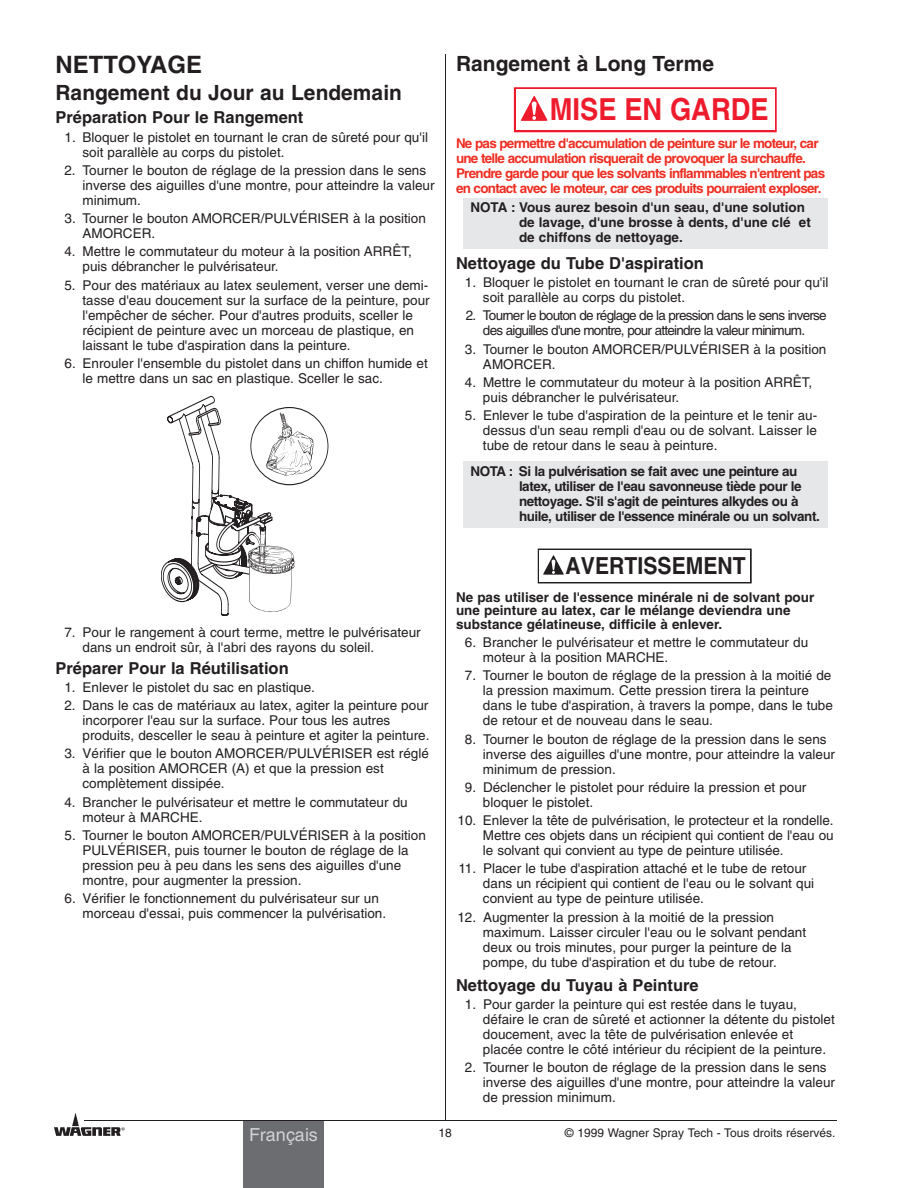
<style>
.page{position:relative;width:918px;height:1188px;background:#fff}
.page>*{position:absolute;margin:0;border:0;box-sizing:border-box;transform-origin:0 0}
.t1{font:700 30.45px "Helvetica";color:#ee1b2c;scale:.9 1}
.t2{font:700 24px "Helvetica";color:#231f20}
.t3{font:700 23.55px "Helvetica";color:#231f20;scale:.9 1}
.t4{font:700 21px "Helvetica";color:#231f20}
.t5{font:18px "Helvetica";color:#d1d2d4}
.t6{font:700 16.5px "Helvetica";color:#231f20}
.t7{font:13.5px/15px "Helvetica";color:#231f20}
.t8{font:700 13.5px/13.5px "Helvetica";color:#231f20}
.t9{font:700 13.5px/15px "Helvetica";letter-spacing:-.055em;color:#ee2e22}
.t10{font:700 13.5px/15px "Helvetica";letter-spacing:-.035em;color:#231f20}
.t11{font:13.5px/15px "Helvetica";letter-spacing:-.055em;color:#231f20;text-align:center}
.t12{font:12px "Helvetica";color:#231f20}
.t13{font:700 2.7px "Helvetica";color:#231f20}
</style>
<div class="page">
<div style="left:243px;top:1120px;width:81px;height:68px;background:#6c6d70"></div>
<svg style="left:161px;top:396px;width:153px;height:220px"></svg>
<hr style="left:84px;top:1120px;width:753px;height:1px;background:#231f20">
<hr style="left:445px;top:54px;width:1px;height:1066px;background:#231f20">
<svg style="left:54px;top:1112px;width:71px;height:24px"></svg>
<svg style="left:538px;top:549px;width:213px;height:34px"></svg>
<div style="left:464px;top:461px;width:364px;height:67px;background:#e6e7e9"></div>
<div style="left:464px;top:198px;width:364px;height:51px;background:#e6e7e9"></div>
<svg style="left:514px;top:87px;width:263px;height:45px"></svg>
<h2 class="t2" style="left:56px;top:55px;width:148px">NETTOYAGE</h2>
<h3 class="t4" style="left:56px;top:85px;width:348px">Rangement du Jour au Lendemain</h3>
<p class="t6" style="left:56px;top:111px;width:249px">Préparation Pour le Rangement</p>
<p class="t7" style="left:82px;top:131px;width:347px;text-indent:-18px">1. Bloquer le pistolet en tournant le cran de sûreté pour qu'il soit parallèle au corps du pistolet.</p>
<p class="t7" style="left:82px;top:164px;width:354px;text-indent:-18px">2. Tourner le bouton de réglage de la pression dans le sens inverse des aiguilles d'une montre, pour atteindre la valeur minimum.</p>
<p class="t7" style="left:82px;top:212px;width:345px;text-indent:-18px">3. Tourner le bouton AMORCER/PULVÉRISER à la position<br>AMORCER.</p>
<p class="t7" style="left:82px;top:245px;width:331px;text-indent:-18px">4. Mettre le commutateur du moteur à la position ARRÊT, puis débrancher le pulvérisateur.</p>
<p class="t7" style="left:82px;top:279px;width:349px;text-indent:-18px">5. Pour des matériaux au latex seulement, verser une demi&shy;tasse d'eau doucement sur la surface de la peinture, pour l'empêcher de sécher. Pour d'autres produits, sceller le récipient de peinture avec un morceau de plastique, en laissant le tube d'aspiration dans la peinture.</p>
<p class="t7" style="left:82px;top:357px;width:347px;text-indent:-18px">6. Enrouler l'ensemble du pistolet dans un chiffon humide et le mettre dans un sac en plastique. Sceller le sac.</p>
<p class="t7" style="left:82px;top:626px;width:340px;text-indent:-18px">7. Pour le rangement à court terme, mettre le pulvérisateur dans un endroit sûr, à l'abri des rayons du soleil.</p>
<p class="t6" style="left:56px;top:661px;width:235px">Préparer Pour la Réutilisation</p>
<p class="t7" style="left:64px;top:681px;width:252px">1. Enlever le pistolet du sac en plastique.</p>
<p class="t7" style="left:82px;top:699px;width:348px;text-indent:-18px">2. Dans le cas de matériaux au latex, agiter la peinture pour incorporer l'eau sur la surface. Pour tous les autres produits, desceller le seau à peinture et agiter la peinture.</p>
<p class="t7" style="left:82px;top:747px;width:348px;text-indent:-18px">3. Vérifier que le bouton AMORCER/PULVÉRISER est réglé à la position AMORCER (A) et que la pression est complètement dissipée.</p>
<p class="t7" style="left:82px;top:795px;width:327px;text-indent:-18px">4. Brancher le pulvérisateur et mettre le commutateur du moteur à MARCHE.</p>
<p class="t7" style="left:82px;top:829px;width:345px;text-indent:-18px">5. Tourner le bouton AMORCER/PULVÉRISER à la position PULVÉRISER, puis tourner le bouton de réglage de la pression peu à peu dans les sens des aiguilles d'une montre, pour augmenter la pression.</p>
<p class="t7" style="left:82px;top:892px;width:305px;text-indent:-18px">6. Vérifier le fonctionnement du pulvérisateur sur un morceau d'essai, puis commencer la pulvérisation.</p>
<h3 class="t4" style="left:456px;top:55px;width:260px">Rangement à Long Terme</h3>
<h1 class="t1" style="left:550px;top:98px;width:245px">MISE EN GARDE</h1>
<p class="t9" style="left:456px;top:137px;width:371px">Ne pas permettre d'accumulation de peinture sur le moteur, car une telle accumulation risquerait de provoquer la surchauffe.<br>Prendre garde pour que les solvants inflammables n'entrent pas en contact avec le moteur, car ces produits pourraient exploser.</p>
<p class="t8" style="left:519px;top:201px;width:293px;line-height:15px;text-indent:-49px">NOTA : Vous aurez besoin d'un seau, d'une solution de lavage, d'une brosse à dents, d'une clé et de chiffons de nettoyage.</p>
<p class="t6" style="left:456px;top:257px;width:249px">Nettoyage du Tube D'aspiration</p>
<p class="t7" style="left:483px;top:276px;width:347px;text-indent:-18px">1. Bloquer le pistolet en tournant le cran de sûreté pour qu'il soit parallèle au corps du pistolet.</p>
<p class="t11" style="left:466px;top:309px;width:362px">2. Tourner le bouton de réglage de la pression dans le sens inverse des aiguilles d'une montre, pour atteindre la valeur minimum.</p>
<p class="t7" style="left:483px;top:343px;width:345px;text-indent:-18px">3. Tourner le bouton AMORCER/PULVÉRISER à la position<br>AMORCER.</p>
<p class="t7" style="left:483px;top:376px;width:331px;text-indent:-18px">4. Mettre le commutateur du moteur à la position ARRÊT, puis débrancher le pulvérisateur.</p>
<p class="t7" style="left:483px;top:409px;width:336px;text-align:justify;text-indent:-18px">5. Enlever le tube d'aspiration de la peinture et le tenir au&shy;dessus d'un seau rempli d'eau ou de solvant. Laisser le tube de retour dans le seau à peinture.</p>
<p class="t10" style="left:519px;top:464px;width:302px;text-indent:-49px">NOTA : Si la pulvérisation se fait avec une peinture au latex, utiliser de l'eau savonneuse tiède pour le nettoyage. S'il s'agit de peintures alkydes ou à huile, utiliser de l'essence minérale ou un solvant.</p>
<h3 class="t3" style="left:566px;top:557px;width:202px">AVERTISSEMENT</h3>
<p class="t8" style="left:456px;top:591px;width:360px">Ne pas utiliser de l'essence minérale ni de solvant pour une peinture au latex, car le mélange deviendra une substance gélatineuse, difficile à enlever.</p>
<p class="t7" style="left:483px;top:636px;width:327px;text-indent:-18px">6. Brancher le pulvérisateur et mettre le commutateur du moteur à la position MARCHE.</p>
<p class="t7" style="left:483px;top:669px;width:351px;text-indent:-18px">7. Tourner le bouton de réglage de la pression à la moitié de la pression maximum. Cette pression tirera la peinture dans le tube d'aspiration, à travers la pompe, dans le tube de retour et de nouveau dans le seau.</p>
<p class="t7" style="left:483px;top:733px;width:354px;text-indent:-18px">8. Tourner le bouton de réglage de la pression dans le sens inverse des aiguilles d'une montre, pour atteindre la valeur minimum de pression.</p>
<p class="t7" style="left:483px;top:781px;width:325px;text-indent:-18px">9. Déclencher le pistolet pour réduire la pression et pour bloquer le pistolet.</p>
<p class="t7" style="left:483px;top:814px;width:352px;text-align:justify;text-indent:-25px">10. Enlever la tête de pulvérisation, le protecteur et la rondelle.<br>Mettre ces objets dans un récipient qui contient de l'eau ou le solvant qui convient au type de peinture utilisée.</p>
<p class="t7" style="left:483px;top:862px;width:333px;text-indent:-25px">11. Placer le tube d'aspiration attaché et le tube de retour dans un récipient qui contient de l'eau ou le solvant qui convient au type de peinture utilisée.</p>
<p class="t7" style="left:483px;top:910px;width:325px;text-indent:-26px">12. Augmenter la pression à la moitié de la pression maximum. Laisser circuler l'eau ou le solvant pendant deux ou trois minutes, pour purger la peinture de la pompe, du tube d'aspiration et du tube de retour.</p>
<p class="t6" style="left:456px;top:978px;width:244px">Nettoyage du Tuyau à Peinture</p>
<p class="t7" style="left:483px;top:998px;width:353px;text-indent:-18px">1. Pour garder la peinture qui est restée dans le tuyau, défaire le cran de sûreté et actionner la détente du pistolet doucement, avec la tête de pulvérisation enlevée et placée contre le côté intérieur du récipient de la peinture.</p>
<p class="t7" style="left:483px;top:1061px;width:354px;text-indent:-18px">2. Tourner le bouton de réglage de la pression dans le sens inverse des aiguilles d'une montre, pour atteindre la valeur de pression minimum.</p>
<p class="t13" style="left:122px;top:1128px;width:3px">R</p>
<h3 class="t5" style="left:249px;top:1128px;width:70px">Français</h3>
<p class="t12" style="left:438px;top:1128px;width:15px">18</p>
<p class="t12" style="left:565px;top:1128px;width:272px">© 1999 Wagner Spray Tech - Tous droits réservés.</p>
</div>
